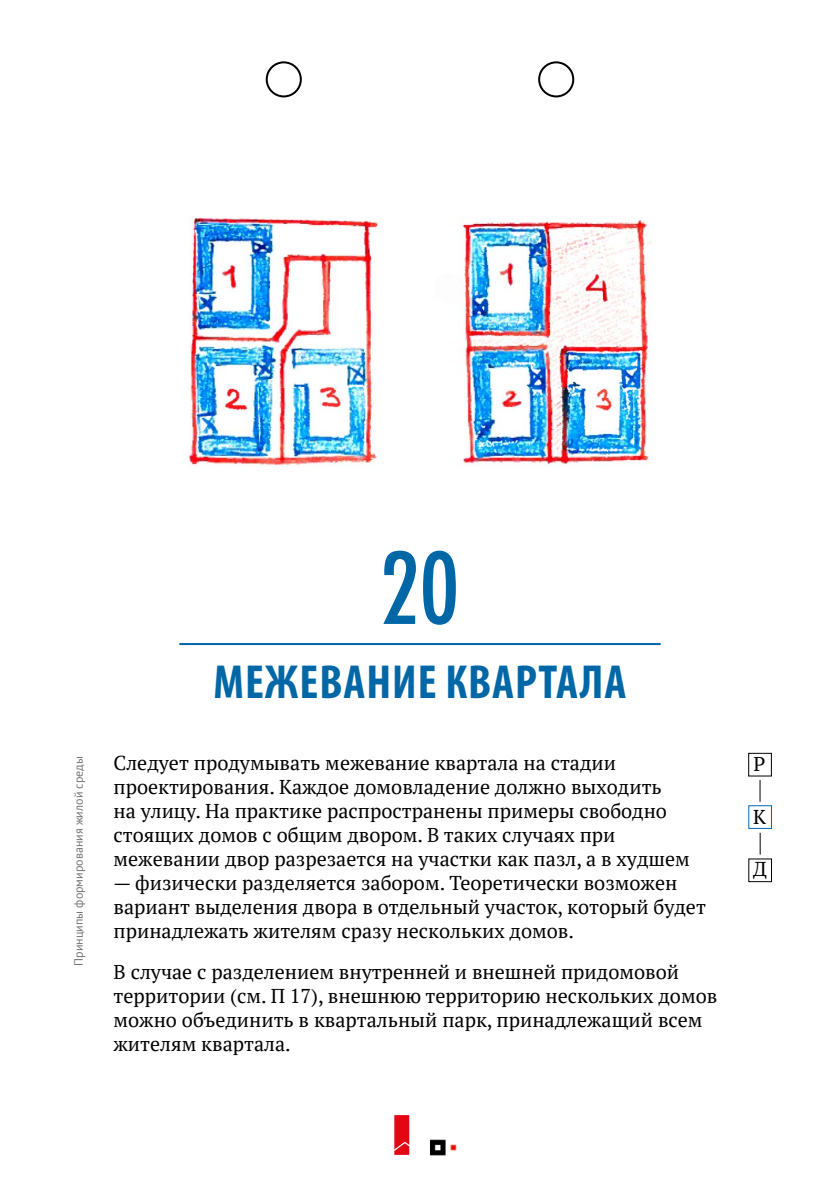
<style>
.page{position:relative;width:840px;height:1191px;background:#fff}
.page>*{position:absolute;margin:0;border:0;box-sizing:border-box;transform-origin:0 0}
.t1{font:500 condensed 96px "Futura";color:#0067a7}
.t2{font:700 condensed 48px "Myriad Pro";letter-spacing:.02em;color:#0067a7}
.t3{font:20px/24px "PT Serif";color:#000}
.t4{font:12px "PT Sans";color:#737271}
</style>
<div class="page">
<div style="left:748px;top:753px;width:23px;height:23px;border:1px solid #000"></div>
<svg style="left:759px;top:780px;width:1px;height:21px"></svg>
<svg style="left:759px;top:832px;width:1px;height:22px"></svg>
<img style="left:430px;top:1139px;width:27px;height:16px">
<svg style="left:394px;top:1115px;width:15px;height:39px"></svg>
<svg style="left:265px;top:61px;width:310px;height:37px"></svg>
<hr style="left:179px;top:643px;width:481px;height:2px;background:#0067a7">
<img style="left:188px;top:217px;width:464px;height:250px">
<p class="t4" style="left:71px;top:965px;width:211px;rotate:-90deg">Принципы формирования жилой среды</p>
<h1 class="t1" style="left:379px;top:527px;width:81px">20</h1>
<h2 class="t2" style="left:213px;top:652px;width:414px">МЕЖЕВАНИЕ КВАРТАЛА</h2>
<p class="t3" style="left:113px;top:750px;width:577px">Следует продумывать межевание квартала на стадии проектирования. Каждое домовладение должно выходить<br>на улицу. На практике распространены примеры свободно стоящих домов с общим двором. В таких случаях при межевании двор разрезается на участки как пазл, а в худшем</p>
<p class="t3" style="left:113px;top:870px;width:593px">— физически разделяется забором. Теоретически возможен вариант выделения двора в отдельный участок, который будет принадлежать жителям сразу нескольких домов.</p>
<p class="t3" style="left:113px;top:959px;width:605px">В случае с разделением внутренней и внешней придомовой территории (см. П 17), внешнюю территорию нескольких домов можно объединить в квартальный парк, принадлежащий всем жителям квартала.</p>
<p class="t3" style="left:753px;top:752px;width:13px">Р</p>
<p class="t3" style="left:752px;top:804px;width:14px">К</p>
<p class="t3" style="left:752px;top:856px;width:15px">Д</p>
</div>
